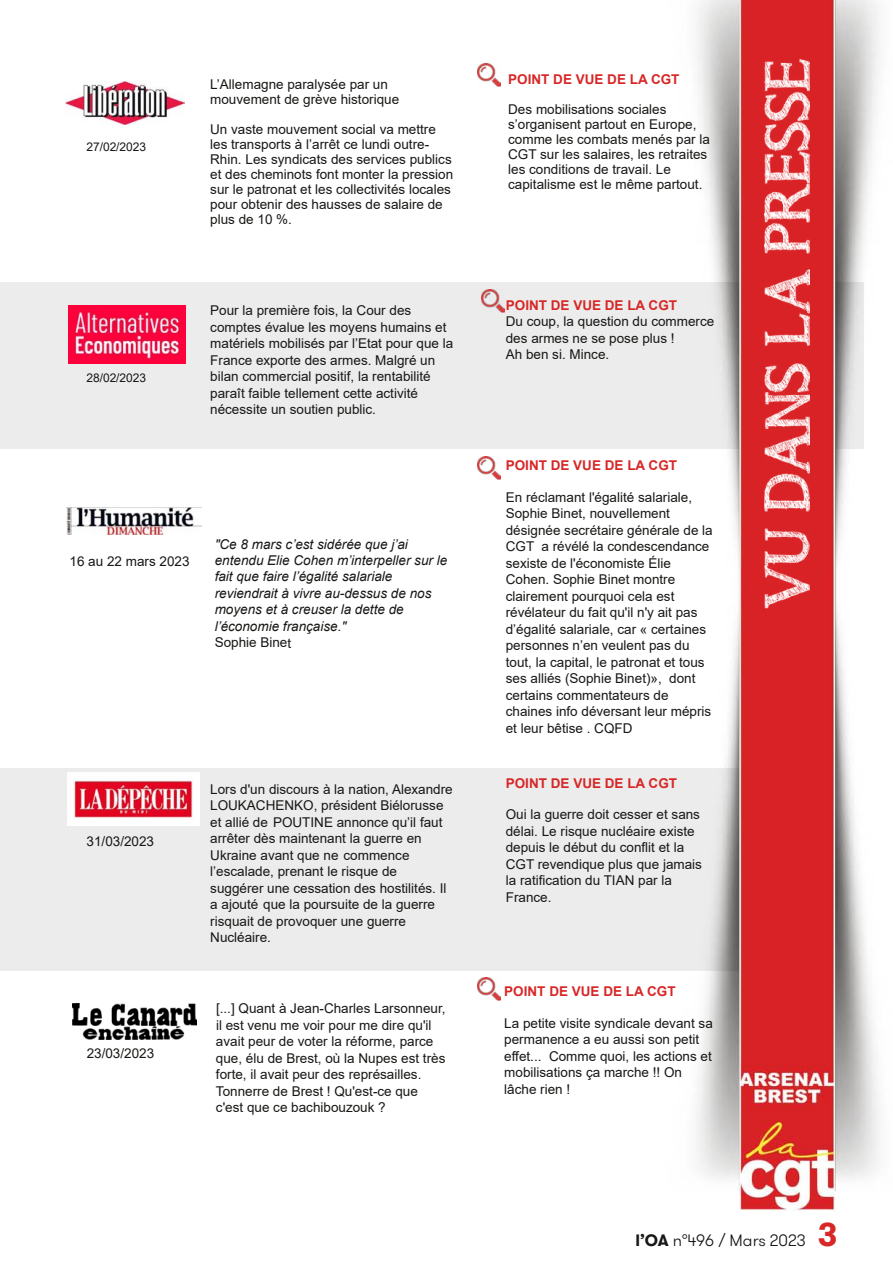
<style>
.page{position:relative;width:893px;height:1263px;background:#fff}
.page>*{position:absolute;margin:0;border:0;box-sizing:border-box;transform-origin:0 0}
.t1{font:300 16.5px "GT Walsheim Pro";color:#171715}
.t2{font:13.5px/16.5px "Arial";color:#171715}
.t3{font:italic 13.5px/16.5px "Arial";color:#171715}
.t4{font:700 13.5px "Arial";color:#d82727}
.t5{font:12px "Arial";letter-spacing:-.005em;color:#171715}
.s1{font-weight:700}
.s2{font-weight:700;font-size:33px;color:#d82727}
</style>
<div class="page">
<div style="left:0;top:283px;width:863px;height:166px;background:#ececec"></div>
<div style="left:0;top:768px;width:822px;height:203px;background:#ececec"></div>
<img style="left:477px;top:63px;width:23px;height:24px">
<img style="left:481px;top:290px;width:24px;height:23px">
<img style="left:477px;top:977px;width:23px;height:24px">
<img style="left:477px;top:456px;width:23px;height:23px">
<img style="left:66px;top:81px;width:119px;height:44px">
<img style="left:68px;top:305px;width:118px;height:59px">
<img style="left:67px;top:508px;width:134px;height:26px">
<img style="left:67px;top:773px;width:133px;height:53px">
<img style="left:73px;top:1003px;width:123px;height:36px">
<img style="left:656px;top:0;width:223px;height:1211px">
<img style="left:764px;top:59px;width:45px;height:550px">
<p class="t5" style="left:87px;top:138px;width:61px">27/02/2023</p>
<p class="t5" style="left:87px;top:369px;width:61px">28/02/2023</p>
<p class="t2" style="left:210px;top:77px;width:190px;line-height:15px">L’Allemagne paralysée par un mouvement de grève historique</p>
<p class="t2" style="left:210px;top:122px;width:245px;line-height:15px">Un vaste mouvement social va mettre les transports à l’arrêt ce lundi outre-Rhin. Les syndicats des services publics et des cheminots font monter la pression sur le patronat et les collectivités locales pour obtenir des hausses de salaire de plus de 10 %.</p>
<p class="t2" style="left:210px;top:302px;width:245px">Pour la première fois, la Cour des comptes évalue les moyens humains et matériels mobilisés par l’Etat pour que la France exporte des armes. Malgré un bilan commercial positif, la rentabilité paraît faible tellement cette activité nécessite un soutien public.</p>
<p class="t2" style="left:70px;top:553px;width:121px">16 au 22 mars 2023</p>
<p class="t3" style="left:215px;top:536px;width:234px">"Ce 8 mars c’est sidérée que j’ai entendu Elie Cohen m’interpeller sur le fait que faire l’égalité salariale reviendrait à vivre au-dessus de nos moyens et à creuser la dette de l’économie française."</p>
<p class="t2" style="left:215px;top:634px;width:78px">Sophie Binet</p>
<p class="t2" style="left:87px;top:832px;width:69px">31/03/2023</p>
<p class="t2" style="left:87px;top:1045px;width:69px">23/03/2023</p>
<p class="t2" style="left:210px;top:780px;width:244px">Lors d'un discours à la nation, Alexandre LOUKACHENKO, président Biélorusse et allié de POUTINE annonce qu’il faut arrêter dès maintenant la guerre en Ukraine avant que ne commence l’escalade, prenant le risque de suggérer une cessation des hostilités. Il a ajouté que la poursuite de la guerre risquait de provoquer une guerre Nucléaire.</p>
<p class="t2" style="left:216px;top:1000px;width:231px">[...] Quant à Jean-Charles Larsonneur, il est venu me voir pour me dire qu'il avait peur de voter la réforme, parce que, élu de Brest, où la Nupes est très forte, il avait peur des représailles.<br>Tonnerre de Brest ! Qu'est-ce que c'est que ce bachibouzouk ?</p>
<p class="t4" style="left:508px;top:70px;width:173px">POINT DE VUE DE LA CGT</p>
<p class="t2" style="left:508px;top:102px;width:203px;line-height:15px">Des mobilisations sociales s’organisent partout en Europe, comme les combats menés par la<br>CGT sur les salaires, les retraites les conditions de travail. Le capitalisme est le même partout.</p>
<p class="t4" style="left:506px;top:296px;width:173px">POINT DE VUE DE LA CGT</p>
<p class="t2" style="left:506px;top:313px;width:210px">Du coup, la question du commerce des armes ne se pose plus !<br>Ah ben si. Mince.</p>
<p class="t4" style="left:506px;top:456px;width:173px">POINT DE VUE DE LA CGT</p>
<p class="t2" style="left:506px;top:489px;width:209px">En réclamant l'égalité salariale,<br>Sophie Binet, nouvellement désignée secrétaire générale de la<br>CGT a révélé la condescendance sexiste de l'économiste Élie<br>Cohen. Sophie Binet montre clairement pourquoi cela est révélateur du fait qu'il n'y ait pas d’égalité salariale, car « certaines personnes n’en veulent pas du tout, la capital, le patronat et tous ses alliés (Sophie Binet)», dont certains commentateurs de chaines info déversant leur mépris et leur bêtise . CQFD</p>
<p class="t4" style="left:506px;top:773px;width:173px">POINT DE VUE DE LA CGT</p>
<p class="t2" style="left:506px;top:806px;width:198px">Oui la guerre doit cesser et sans délai. Le risque nucléaire existe depuis le début du conflit et la<br>CGT revendique plus que jamais la ratification du TIAN par la<br>France.</p>
<p class="t4" style="left:504px;top:982px;width:173px">POINT DE VUE DE LA CGT</p>
<p class="t2" style="left:504px;top:1015px;width:210px">La petite visite syndicale devant sa permanence a eu aussi son petit effet... Comme quoi, les actions et mobilisations ça marche !! On lâche rien !</p>
<p class="t1" style="left:635px;top:1229px;width:204px"><span class="s1">l’OA</span> n°496 / Mars 2023 <span class="s2">3</span></p>
</div>
